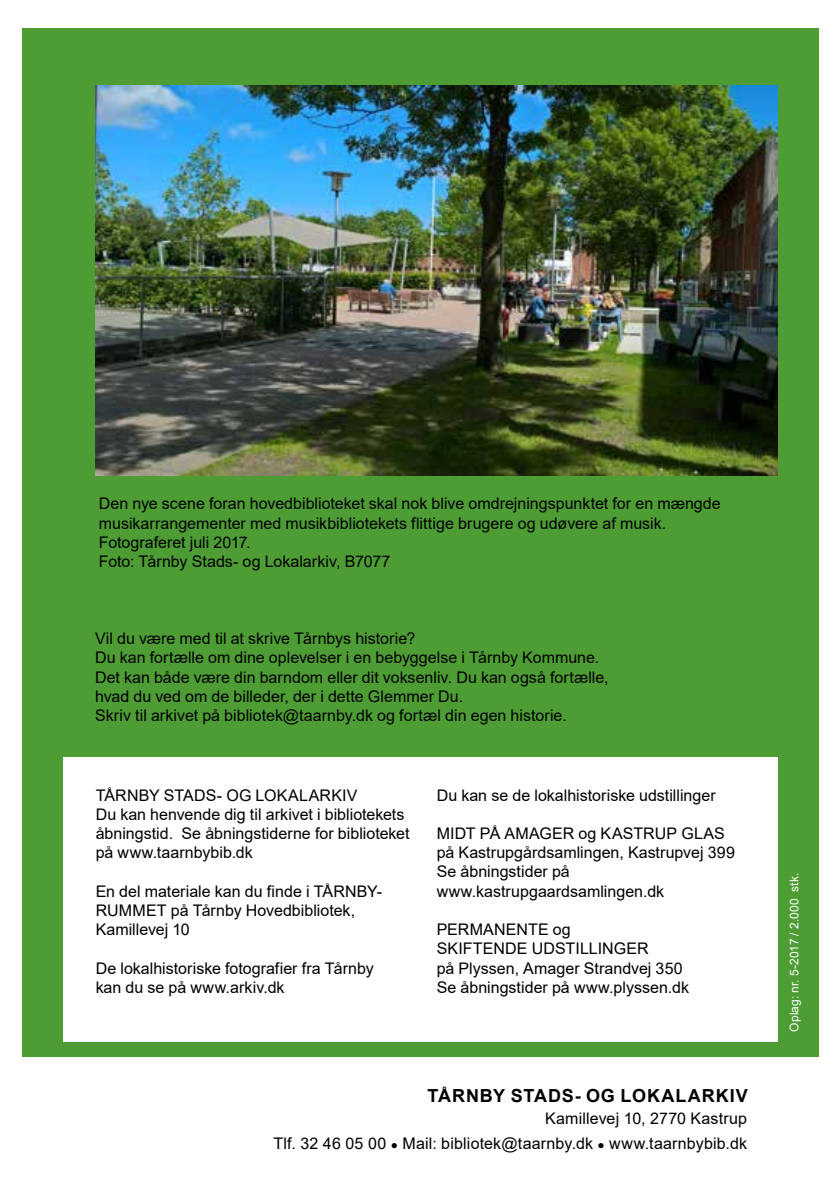
<style>
.page{position:relative;width:840px;height:1191px;background:#fff}
.page>*{position:absolute;margin:0;border:0;box-sizing:border-box;transform-origin:0 0}
.t1{font:700 18px "Arial";letter-spacing:.05em;color:#000}
.t2{font:16px/19.2px "Arial";color:#000}
.t3{font:12px "Arial";letter-spacing:.01em;color:#fff}
.s1{font-size:12px}
</style>
<div class="page">
<div style="left:22px;top:28px;width:795px;height:1029px;background:#4d9d34"></div>
<img style="left:95px;top:85px;width:681px;height:390px">
<div style="left:63px;top:757px;width:714px;height:285px;background:#fff"></div>
<p class="t2" style="left:99px;top:494px;width:623px">Den nye scene foran hovedbiblioteket skal nok blive omdrejningspunktet for en mængde musikarrangementer med musikbibliotekets flittige brugere og udøvere af musik.<br>Fotograferet juli 2017.<br>Foto: Tårnby Stads- og Lokalarkiv, B7077</p>
<p class="t2" style="left:95px;top:629px;width:515px">Vil du være med til at skrive Tårnbys historie?<br>Du kan fortælle om dine oplevelser i en bebyggelse i Tårnby Kommune.<br>Det kan både være din barndom eller dit voksenliv. Du kan også fortælle, hvad du ved om de billeder, der i dette Glemmer Du.<br>Skriv til arkivet på bibliotek@taarnby.dk og fortæl din egen historie.</p>
<p class="t2" style="left:96px;top:785px;width:315px">TÅRNBY STADS- OG LOKALARKIV<br>Du kan henvende dig til arkivet i bibliotekets åbningstid. Se åbningstiderne for biblioteket på www.taarnbybib.dk</p>
<p class="t2" style="left:96px;top:881px;width:288px">En del materiale kan du finde i TÅRNBY-<br>RUMMET på Tårnby Hovedbibliotek,<br>Kamillevej 10</p>
<p class="t2" style="left:96px;top:958px;width:279px">De lokalhistoriske fotografier fra Tårnby kan du se på www.arkiv.dk</p>
<p class="t2" style="left:436px;top:785px;width:280px">Du kan se de lokalhistoriske udstillinger</p>
<p class="t2" style="left:436px;top:823px;width:299px">MIDT PÅ AMAGER og KASTRUP GLAS på Kastrupgårdsamlingen, Kastrupvej 399<br>Se åbningstider på www.kastrupgaardsamlingen.dk</p>
<p class="t2" style="left:436px;top:919px;width:254px">PERMANENTE og<br>SKIFTENDE UDSTILLINGER<br>på Plyssen, Amager Strandvej 350<br>Se åbningstider på www.plyssen.dk</p>
<p class="t1" style="left:427px;top:1082px;width:321px">TÅRNBY STADS- OG LOKALARKIV</p>
<p class="t2" style="left:273px;top:1106px;width:475px;line-height:25px;text-align:right">Kamillevej 10, 2770 Kastrup<br>Tlf. 32 46 05 00 <span class="s1">●</span> Mail: bibliotek@taarnby.dk <span class="s1">●</span> www.taarnbybib.dk</p>
<p class="t3" style="left:785px;top:1031px;width:161px;rotate:-90deg">Oplag: nr. 5-2017 / 2.000 stk.</p>
</div>
